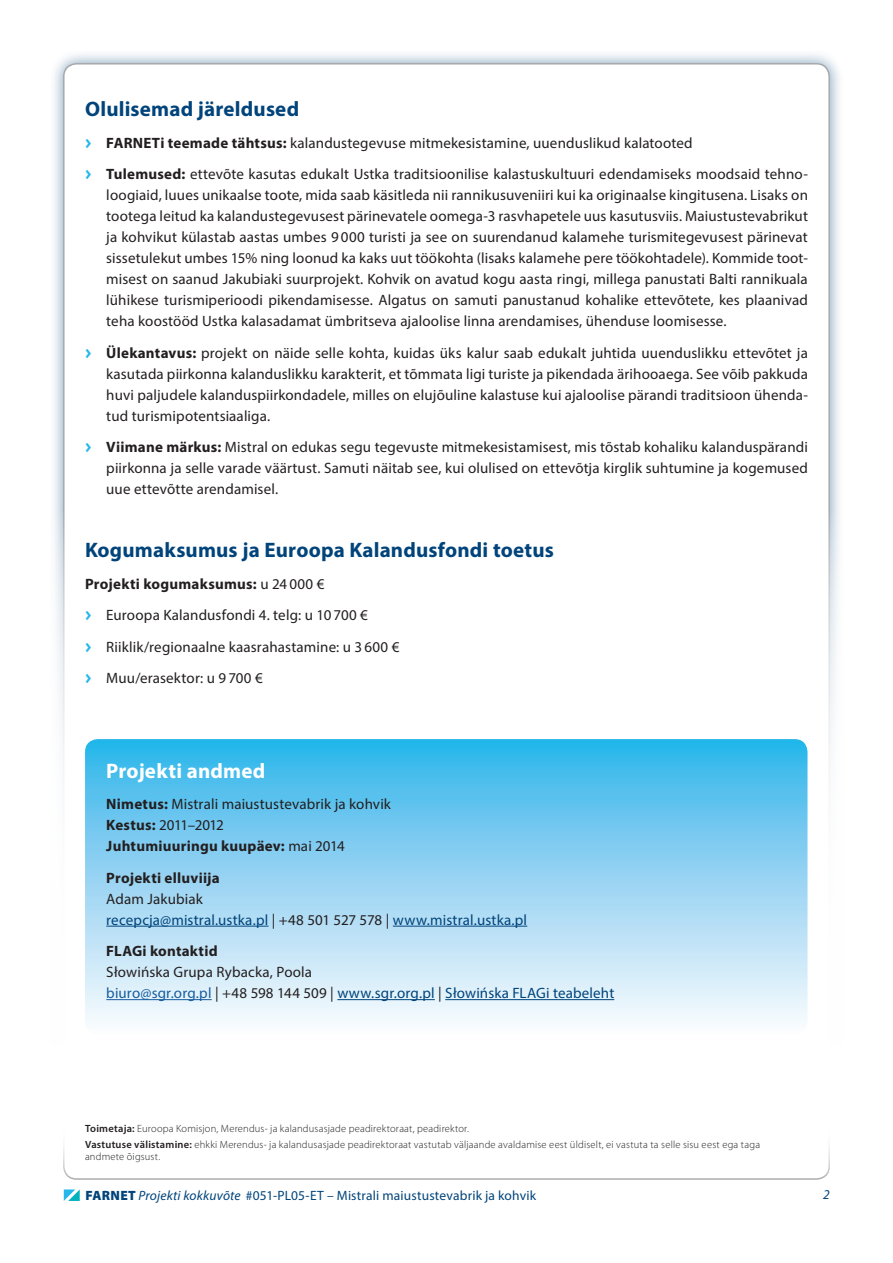
<style>
.page{position:relative;width:893px;height:1263px;background:#fff}
.page>*{position:absolute;margin:0;border:0;box-sizing:border-box;transform-origin:0 0}
.t1{font:700 21px "Myriad Pro";letter-spacing:.01em;color:#00447b}
.t2{font:700 21px "Myriad Pro";letter-spacing:.01em;color:#fff}
.t3{font:15px/21px "Myriad Pro";letter-spacing:.01em;color:#231f20}
.t4{font:15px/21px "Myriad Pro";letter-spacing:.01em;color:#00447b}
.t5{font:700 15px "Myriad Pro";letter-spacing:.015em;color:#231f20}
.t6{font:13.5px "Myriad Pro";letter-spacing:.01em;color:#00447b}
.t7{font:italic 13.5px "Myriad Pro";color:#00447b}
.t8{font:300 10.5px/16.2px "Myriad Pro";letter-spacing:.02em;color:#231f20}
.s1{font-family:"Meta Plus Bold Caps";color:#26b6ea}
.s2{font-weight:700}
.s3{color:#231f20}
.s4{color:#175d9e}
.s5{color:#00447b}
.s6{font-weight:600}
.s7{font-weight:900}
.s8{font-style:italic}
</style>
<div class="page">
<div style="left:49px;top:49px;width:795px;height:1165px;background:#00447b;opacity:.5"></div>
<div style="left:64px;top:64px;width:765px;height:1135px;background:#fff;border-radius:13px"></div>
<div style="left:0;top:510px;width:893px;height:753px;background:#fff"></div>
<svg style="left:64px;top:1189px;width:16px;height:12px"></svg>
<svg style="left:63px;top:1146px;width:767px;height:34px"></svg>
<svg style="left:85px;top:739px;width:722px;height:283px;background:#94d5f3"></svg>
<hr style="left:106px;top:926px;width:162px;height:1px;background:#00447b">
<hr style="left:393px;top:926px;width:134px;height:1px;background:#00447b">
<hr style="left:106px;top:999px;width:106px;height:1px;background:#175d9e">
<hr style="left:337px;top:999px;width:98px;height:1px;background:#00447b">
<hr style="left:445px;top:999px;width:169px;height:1px;background:#00447b">
<h1 class="t1" style="left:85px;top:95px;width:216px">Olulisemad järeldused</h1>
<p class="t3" style="left:85px;top:127px;width:724px;line-height:31.5px"><span class="s1">&gt;</span> <span class="s2">FARNETi teemade tähtsus:</span> kalandustegevuse mitmekesistamine, uuenduslikud kalatooted<br><span class="s1">&gt;</span> <span class="s2">Tulemused:</span> ettevõte kasutas edukalt Ustka traditsioonilise kalastuskultuuri edendamiseks moodsaid tehno-</p>
<p class="t3" style="left:106px;top:184px;width:703px;text-align:justify">loogiaid, luues unikaalse toote, mida saab käsitleda nii rannikusuveniiri kui ka originaalse kingitusena. Lisaks on tootega leitud ka kalandustegevusest pärinevatele oomega-3 rasvhapetele uus kasutusviis. Maiustustevabrikut ja kohvikut külastab aastas umbes 9 000 turisti ja see on suurendanud kalamehe turismitegevusest pärinevat sissetulekut umbes 15% ning loonud ka kaks uut töökohta (lisaks kalamehe pere töökohtadele). Kommide toot&shy;misest on saanud Jakubiaki suurprojekt. Kohvik on avatud kogu aasta ringi, millega panustati Balti rannikuala lühikese turismiperioodi pikendamisesse. Algatus on samuti panustanud kohalike ettevõtete, kes plaanivad teha koostööd Ustka kalasadamat ümbritseva ajaloolise linna arendamises, ühenduse loomisesse.</p>
<p class="t3" style="left:106px;top:342px;width:703px;text-align:justify;text-indent:-21px"><span class="s1">&gt;</span> <span class="s2">Ülekantavus:</span> projekt on näide selle kohta, kuidas üks kalur saab edukalt juhtida uuenduslikku ettevõtet ja kasutada piirkonna kalanduslikku karakterit, et tõmmata ligi turiste ja pikendada ärihooaega. See võib pakkuda huvi paljudele kalanduspiirkondadele, milles on elujõuline kalastuse kui ajaloolise pärandi traditsioon ühenda&shy;tud turismipotentsiaaliga.</p>
<p class="t3" style="left:106px;top:436px;width:703px;text-align:justify;text-indent:-21px"><span class="s1">&gt;</span> <span class="s2">Viimane märkus:</span> Mistral on edukas segu tegevuste mitmekesistamisest, mis tõstab kohaliku kalanduspärandi piirkonna ja selle varade väärtust. Samuti näitab see, kui olulised on ettevõtja kirglik suhtumine ja kogemused uue ettevõtte arendamisel.</p>
<h1 class="t1" style="left:85px;top:536px;width:470px">Kogumaksumus ja Euroopa Kalandusfondi toetus</h1>
<p class="t3" style="left:85px;top:568px;width:316px;line-height:31.5px"><span class="s2">Projekti kogumaksumus:</span> u 24 000 €<br><span class="s1">&gt;</span> Euroopa Kalandusfondi 4. telg: u 10 700 €<br><span class="s1">&gt;</span> Riiklik/regionaalne kaasrahastamine: u 3 600 € <span class="s1">&gt;</span> Muu/erasektor: u 9 700 €</p>
<h1 class="t2" style="left:106px;top:757px;width:161px">Projekti andmed</h1>
<p class="t3" style="left:106px;top:793px;width:286px"><span class="s2">Nimetus:</span> Mistrali maiustustevabrik ja kohvik<br><span class="s2">Kestus:</span> 2011–2012<br><span class="s2">Juhtumiuuringu kuupäev:</span> mai 2014</p>
<p class="t5" style="left:106px;top:868px;width:115px">Projekti elluviija</p>
<p class="t4" style="left:106px;top:888px;width:422px"><span class="s3">Adam Jakubiak<br></span>recepcja@mistral.ustka.pl <span class="s3">| +48 501 527 578 |</span> www.mistral.ustka.pl</p>
<p class="t5" style="left:106px;top:941px;width:113px">FLAGi kontaktid</p>
<p class="t3" style="left:106px;top:961px;width:509px">Słowińska Grupa Rybacka, Poola<br><span class="s4">biuro@sgr.org.pl</span> | +48 598 144 509 | <span class="s5">www.sgr.org.pl</span> | <span class="s5">Słowińska FLAGi teabeleht</span></p>
<p class="t8" style="left:85px;top:1120px;width:677px"><span class="s6">Toimetaja:</span> Euroopa Komisjon, Merendus- ja kalandusasjade peadirektoraat, peadirektor.<br><span class="s6">Vastutuse välistamine:</span> ehkki Merendus- ja kalandusasjade peadirektoraat vastutab väljaande avaldamise eest üldiselt, ei vastuta ta selle sisu eest ega taga</p>
<p class="t8" style="left:85px;top:1148px;width:77px">andmete õigsust.</p>
<p class="t6" style="left:85px;top:1187px;width:452px"><span class="s7">FARNET</span> <span class="s8">Projekti kokkuvõte</span> #051-PL05-ET – Mistrali maiustustevabrik ja kohvik</p>
<p class="t7" style="left:823px;top:1186px;width:8px">2</p>
</div>
